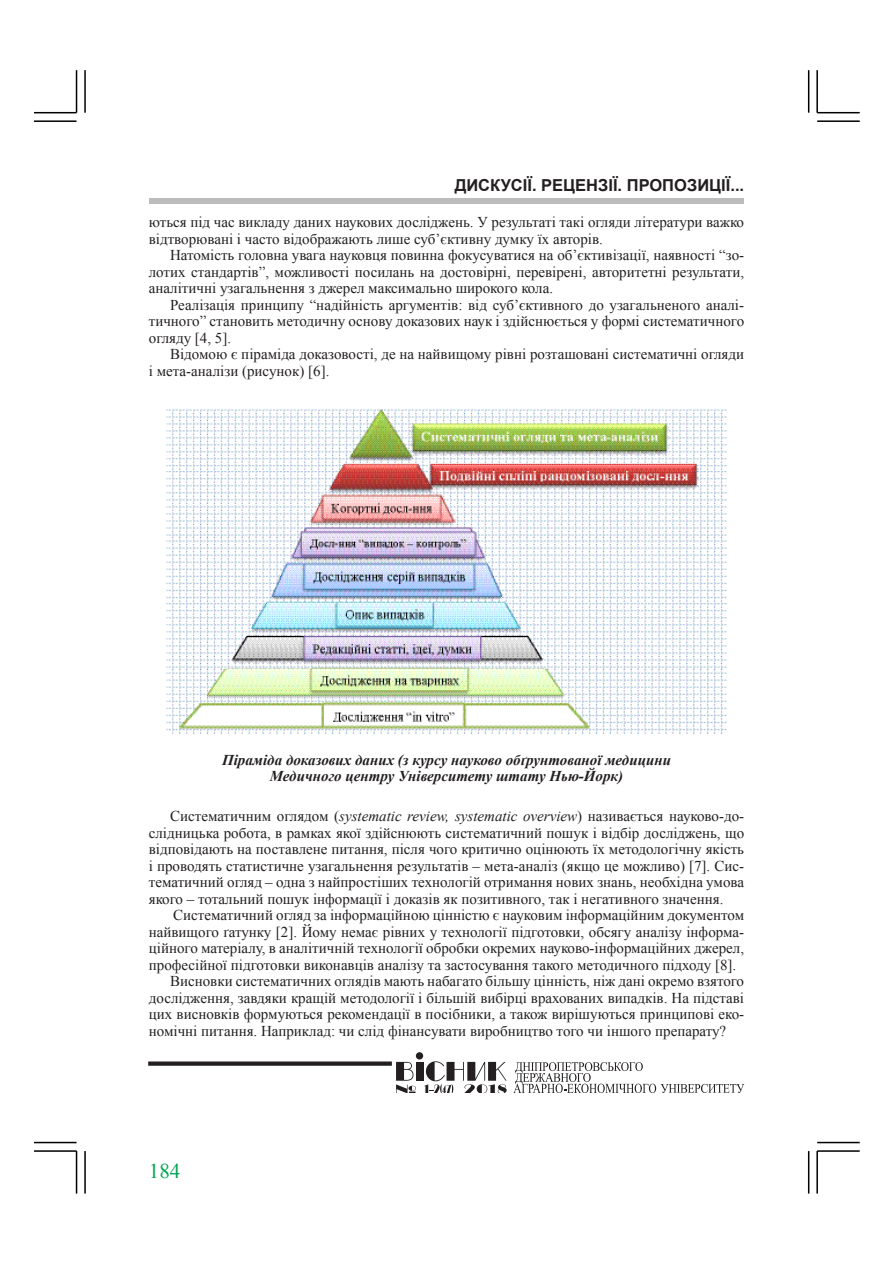
<style>
.page{position:relative;width:893px;height:1263px;background:#fff}
.page>*{position:absolute;margin:0;border:0;box-sizing:border-box;transform-origin:0 0}
.t1{font:21px "Times New Roman";color:#00a54f}
.t2{font:700 16.5px "Arial";color:#231f20}
.текст{font:15px/16.5px "Times New Roman";color:#231f20;text-align:justify}
.текст-2{font:italic 700 15px "Times New Roman";color:#231f20}
.s1{font-style:italic}
</style>
<div class="page">
<hr style="left:84px;top:70px;width:2px;height:43px;background:#000">
<hr style="left:76px;top:70px;width:1px;height:43px;background:#000">
<hr style="left:34px;top:120px;width:43px;height:2px;background:#000">
<hr style="left:34px;top:112px;width:43px;height:1px;background:#000">
<hr style="left:817px;top:120px;width:43px;height:2px;background:#000">
<hr style="left:817px;top:112px;width:43px;height:1px;background:#000">
<hr style="left:808px;top:70px;width:1px;height:43px;background:#000">
<hr style="left:816px;top:70px;width:2px;height:43px;background:#000">
<hr style="left:808px;top:1151px;width:1px;height:42px;background:#000">
<hr style="left:816px;top:1151px;width:2px;height:42px;background:#000">
<hr style="left:817px;top:1142px;width:43px;height:1px;background:#000">
<hr style="left:817px;top:1150px;width:43px;height:2px;background:#000">
<hr style="left:34px;top:1142px;width:43px;height:1px;background:#000">
<hr style="left:34px;top:1150px;width:43px;height:2px;background:#000">
<hr style="left:84px;top:1151px;width:2px;height:42px;background:#000">
<hr style="left:76px;top:1151px;width:1px;height:42px;background:#000">
<div style="left:149px;top:198px;width:594px;height:5px;background:#bdbcbc"></div>
<div style="left:148px;top:1061px;width:244px;height:5px;background:#231f20"></div>
<div style="left:416px;top:1062px;width:8px;height:19px;background:#231f20"></div>
<div style="left:416px;top:1052px;width:7px;height:7px;background:#231f20;border-radius:50%"></div>
<svg style="left:513px;top:1062px;width:231px;height:31px"></svg>
<svg style="left:396px;top:1062px;width:20px;height:31px"></svg>
<svg style="left:424px;top:1061px;width:83px;height:32px"></svg>
<img style="left:166px;top:409px;width:561px;height:326px">
<p class="t2" style="left:455px;top:174px;width:291px">ДИСКУСІЇ. РЕЦЕНЗІЇ. ПРОПОЗИЦІЇ...</p>
<p class="текст" style="left:149px;top:214px;width:597px">ються під час викладу даних наукових досліджень. У результаті такі огляди літератури важко відтворювані і часто відображають лише суб’єктивну думку їх авторів.</p>
<p class="текст" style="left:149px;top:247px;width:597px;text-indent:21px">Натомість головна увага науковця повинна фокусуватися на об’єктивізації, наявності “зо&shy;лотих стандартів”, можливості посилань на достовірні, перевірені, авторитетні результати, аналітичні узагальнення з джерел максимально широкого кола.</p>
<p class="текст" style="left:149px;top:296px;width:597px;text-indent:21px">Реалізація принципу “надійність аргументів: від суб’єктивного до узагальненого аналі&shy;тичного” становить методичну основу доказових наук і здійснюється у формі систематичного огляду [4, 5].</p>
<p class="текст" style="left:149px;top:346px;width:597px;text-indent:21px">Відомою є піраміда доказовості, де на найвищому рівні розташовані систематичні огляди і мета-аналізи (рисунок) [6].</p>
<p class="текст-2" style="left:222px;top:749px;width:450px">Піраміда доказових даних (з курсу науково обґрунтованої медицини</p>
<p class="текст-2" style="left:270px;top:766px;width:355px">Медичного центру Університету штату Нью-Йорк)</p>
<p class="текст" style="left:149px;top:808px;width:597px;text-indent:21px">Систематичним оглядом (<span class="s1">systematic review, systematic overview</span>) називається науково-до&shy;слідницька робота, в рамках якої здійснюють систематичний пошук і відбір досліджень, що відповідають на поставлене питання, після чого критично оцінюють їх методологічну якість і проводять статистичне узагальнення результатів – мета-аналіз (якщо це можливо) [7]. Сис&shy;тематичний огляд – одна з найпростіших технологій отримання нових знань, необхідна умова якого – тотальний пошук інформації і доказів як позитивного, так і негативного значення.</p>
<p class="текст" style="left:149px;top:907px;width:597px;text-indent:24px">Систематичний огляд за інформаційною цінністю є науковим інформаційним документом найвищого ґатунку [2]. Йому немає рівних у технології підготовки, обсягу аналізу інформа&shy;ційного матеріалу, в аналітичній технології обробки окремих науково-інформаційних джерел, професійної підготовки виконавців аналізу та застосування такого методичного підходу [8].</p>
<p class="текст" style="left:149px;top:973px;width:597px;text-indent:21px">Висновки систематичних оглядів мають набагато більшу цінність, ніж дані окремо взятого дослідження, завдяки кращій методології і більшій вибірці врахованих випадків. На підставі цих висновків формуються рекомендації в посібники, а також вирішуються принципові еко&shy;номічні питання. Наприклад: чи слід фінансувати виробництво того чи іншого препарату?</p>
<p class="t1" style="left:149px;top:1157px;width:33px">184</p>
</div>
